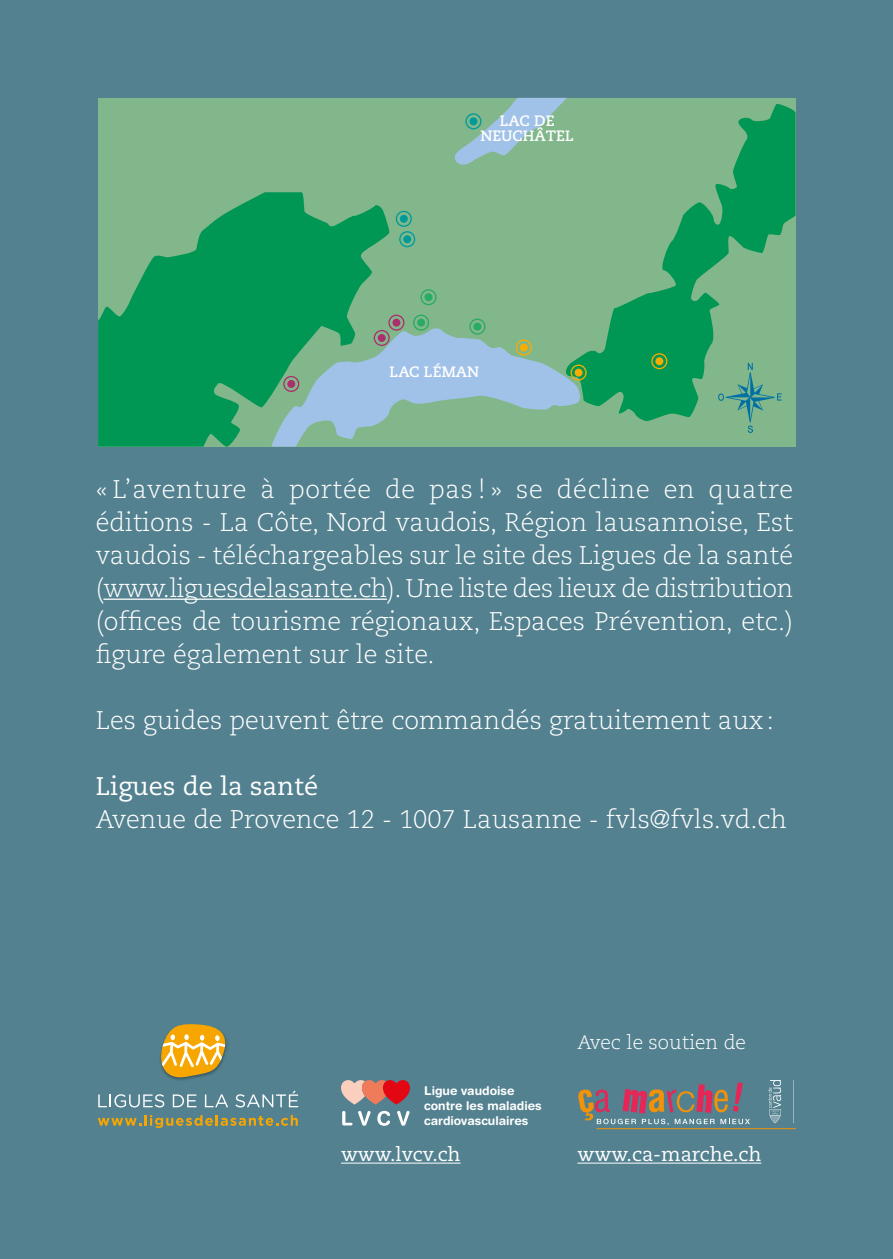
<style>
.page{position:relative;width:893px;height:1259px;background:#53818f}
.page>*{position:absolute;margin:0;border:0;box-sizing:border-box;transform-origin:0 0}
.t1{font:300 25.5px/33px "Caecilia";color:#fff;text-align:justify}
.t2{font:25.5px "Caecilia";color:#fff}
.t3{font:19.5px "Caecilia";color:#fff}
.t4{font:300 19.5px "Caecilia";color:#fff}
.t5{font:700 15px/15px "Caecilia";color:#fff;text-align:center}
.t6{font:700 12.3px/14.7px "Helvetica Rounded";color:#fff}
</style>
<div class="page">
<hr style="left:103px;top:598px;width:284px;height:2px;background:#fff">
<div style="left:98px;top:98px;width:697px;height:348px;background:#82b78b"></div>
<svg style="left:454px;top:98px;width:113px;height:67px"></svg>
<svg style="left:389px;top:327px;width:175px;height:85px"></svg>
<svg style="left:98px;top:192px;width:291px;height:254px;fill:#009654"></svg>
<svg style="left:564px;top:103px;width:231px;height:318px"></svg>
<svg style="left:719px;top:363px;width:63px;height:70px"></svg>
<svg style="left:718px;top:393px;width:6px;height:8px"></svg>
<div style="left:424px;top:293px;width:8px;height:8px;background:#28ab64;border-radius:50%"></div>
<div style="left:420px;top:289px;width:17px;height:16px;border:1px solid #28ab64;border-radius:50%"></div>
<div style="left:469px;top:117px;width:8px;height:8px;background:#009a98;border-radius:50%"></div>
<div style="left:465px;top:113px;width:16px;height:16px;border:1px solid #009a98;border-radius:50%"></div>
<div style="left:400px;top:215px;width:8px;height:8px;background:#009a98;border-radius:50%"></div>
<div style="left:396px;top:211px;width:16px;height:16px;border:1px solid #009a98;border-radius:50%"></div>
<div style="left:403px;top:235px;width:8px;height:8px;background:#009a98;border-radius:50%"></div>
<div style="left:399px;top:231px;width:16px;height:16px;border:1px solid #009a98;border-radius:50%"></div>
<div style="left:392px;top:319px;width:8px;height:8px;background:#ac2e6d;border-radius:50%"></div>
<div style="left:388px;top:314px;width:16px;height:17px;border:1px solid #ac2e6d;border-radius:50%"></div>
<div style="left:378px;top:334px;width:8px;height:8px;background:#ac2e6d;border-radius:50%"></div>
<div style="left:374px;top:330px;width:16px;height:16px;border:1px solid #ac2e6d;border-radius:50%"></div>
<div style="left:575px;top:369px;width:8px;height:7px;background:#f8ac00;border-radius:50%"></div>
<div style="left:571px;top:364px;width:16px;height:17px;border:1px solid #f8ac00;border-radius:50%"></div>
<div style="left:655px;top:357px;width:8px;height:8px;background:#f8ac00;border-radius:50%"></div>
<div style="left:651px;top:353px;width:16px;height:16px;border:1px solid #f8ac00;border-radius:50%"></div>
<div style="left:520px;top:343px;width:8px;height:8px;background:#f8ac00;border-radius:50%"></div>
<div style="left:516px;top:339px;width:16px;height:17px;border:1px solid #f8ac00;border-radius:50%"></div>
<div style="left:287px;top:380px;width:8px;height:8px;background:#ac2e6d;border-radius:50%"></div>
<div style="left:283px;top:376px;width:16px;height:16px;border:1px solid #ac2e6d;border-radius:50%"></div>
<div style="left:473px;top:323px;width:8px;height:7px;background:#28ab64;border-radius:50%"></div>
<div style="left:469px;top:318px;width:16px;height:17px;border:1px solid #28ab64;border-radius:50%"></div>
<div style="left:417px;top:319px;width:8px;height:8px;background:#28ab64;border-radius:50%"></div>
<div style="left:413px;top:314px;width:16px;height:17px;border:1px solid #28ab64;border-radius:50%"></div>
<svg style="left:578px;top:1082px;width:172px;height:43px"></svg>
<hr style="left:596px;top:1128px;width:199px;height:1px;background:#f19208">
<svg style="left:768px;top:1080px;width:13px;height:43px"></svg>
<svg style="left:793px;top:1080px;width:1px;height:43px"></svg>
<hr style="left:577px;top:1162px;width:184px;height:1px;background:#fff">
<svg style="left:342px;top:1111px;width:29px;height:14px"></svg>
<svg style="left:377px;top:1110px;width:13px;height:15px"></svg>
<svg style="left:397px;top:1111px;width:13px;height:14px"></svg>
<svg style="left:341px;top:1080px;width:69px;height:24px"></svg>
<hr style="left:341px;top:1162px;width:120px;height:1px;background:#fff">
<svg style="left:98px;top:1115px;width:200px;height:13px"></svg>
<svg style="left:98px;top:1094px;width:66px;height:13px"></svg>
<svg style="left:173px;top:1094px;width:23px;height:13px"></svg>
<svg style="left:205px;top:1094px;width:23px;height:13px"></svg>
<svg style="left:235px;top:1090px;width:63px;height:17px"></svg>
<svg style="left:160px;top:1024px;width:69px;height:56px"></svg>
<p class="t5" style="left:480px;top:113px;width:95px">LAC DE<br>NEUCHÂTEL</p>
<p class="t5" style="left:389px;top:364px;width:91px">LAC LÉMAN</p>
<p class="t1" style="left:96px;top:473px;width:699px">« L’aventure à portée de pas ! » se décline en quatre éditions - La Côte, Nord vaudois, Région lausannoise, Est vaudois - téléchargeables sur le site des Ligues de la santé (www.liguesdelasante.ch). Une liste des lieux de distribution (offices de tourisme régionaux, Espaces Prévention, etc.) figure également sur le site.</p>
<p class="t1" style="left:96px;top:704px;width:679px">Les guides peuvent être commandés gratuitement aux:</p>
<p class="t2" style="left:96px;top:771px;width:224px">Ligues de la santé</p>
<p class="t1" style="left:96px;top:803px;width:693px">Avenue de Provence 12 - 1007 Lausanne - fvls@fvls.vd.ch</p>
<p class="t6" style="left:424px;top:1083px;width:119px">Ligue vaudoise contre les maladies cardiovasculaires</p>
<p class="t3" style="left:341px;top:1143px;width:121px">www.lvcv.ch</p>
<p class="t4" style="left:577px;top:1031px;width:170px">Avec le soutien de</p>
<p class="t3" style="left:577px;top:1143px;width:185px">www.ca-marche.ch</p>
</div>
